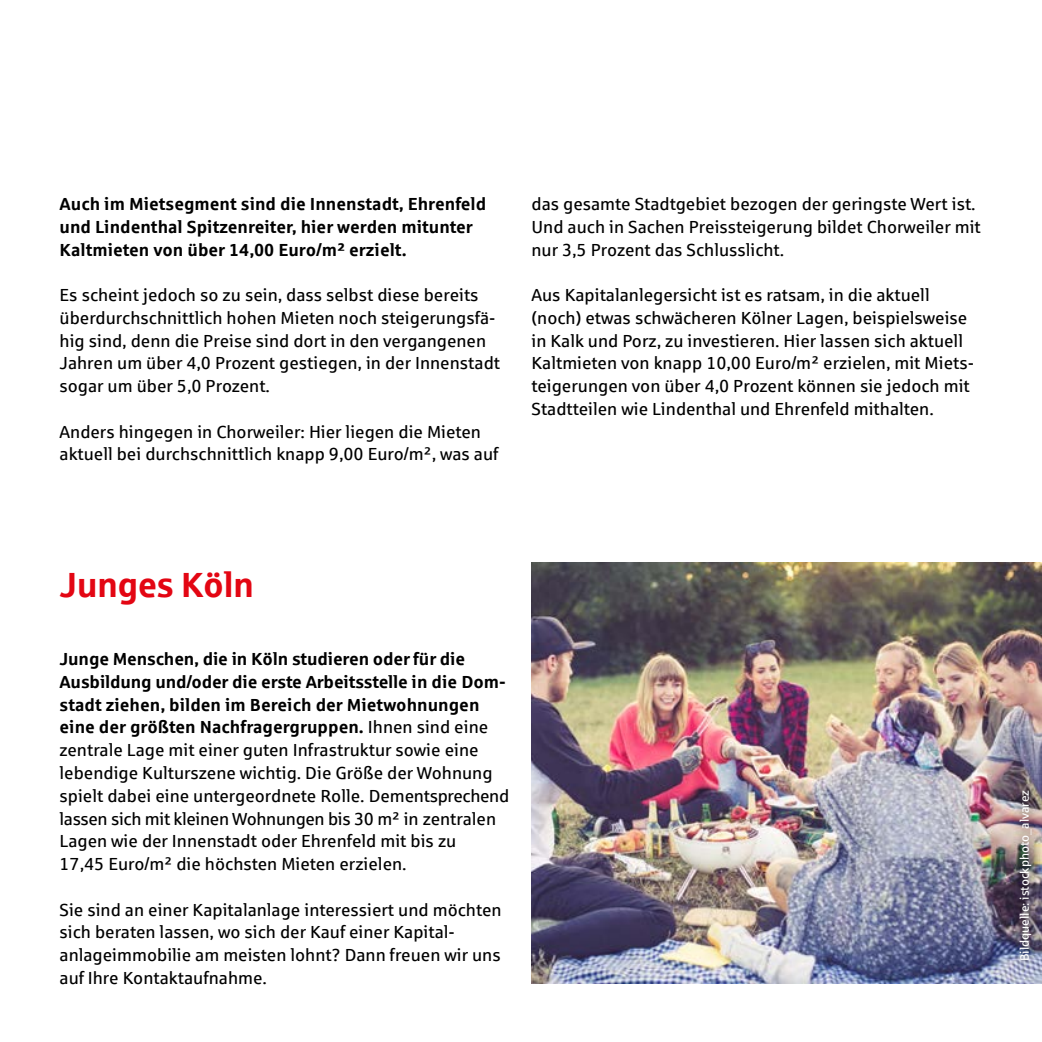
<style>
.page{position:relative;width:1042px;height:1042px;background:#fff}
.page>*{position:absolute;margin:0;border:0;box-sizing:border-box;transform-origin:0 0}
.t1{font:700 35px "Sparkasse Rg";letter-spacing:-.02em;color:#e30613}
.t2{font:17.5px/22.8px "Sparkasse Rg";color:#000}
.t3{font:700 17.5px/22.8px "Sparkasse Rg";color:#000}
.t4{font:12.25px "Sparkasse Rg";color:#fff}
.s1{font-weight:700}
</style>
<div class="page">
<img style="left:531px;top:562px;width:511px;height:421px">
<div style="left:1009px;top:780px;width:33px;height:191px;background:#000;opacity:.75"></div>
<p class="t3" style="left:60px;top:192px;width:428px">Auch im Mietsegment sind die Innenstadt, Ehrenfeld und Lindenthal Spitzenreiter, hier werden mitunter<br>Kaltmieten von über 14,00 Euro/m² erzielt.</p>
<p class="t2" style="left:60px;top:283px;width:442px">Es scheint jedoch so zu sein, dass selbst diese bereits überdurchschnittlich hohen Mieten noch steigerungsfä&shy;hig sind, denn die Preise sind dort in den vergangenen Jahren um über 4,0 Prozent gestiegen, in der Innenstadt sogar um über 5,0 Prozent.</p>
<p class="t2" style="left:60px;top:420px;width:441px">Anders hingegen in Chorweiler: Hier liegen die Mieten aktuell bei durchschnittlich knapp 9,00 Euro/m², was auf</p>
<p class="t2" style="left:531px;top:192px;width:451px">das gesamte Stadtgebiet bezogen der geringste Wert ist.<br>Und auch in Sachen Preissteigerung bildet Chorweiler mit nur 3,5 Prozent das Schlusslicht.</p>
<p class="t2" style="left:531px;top:283px;width:444px">Aus Kapitalanlegersicht ist es ratsam, in die aktuell (noch) etwas schwächeren Kölner Lagen, beispielsweise in Kalk und Porz, zu investieren. Hier lassen sich aktuell Kaltmieten von knapp 10,00 Euro/m² erzielen, mit Miets&shy;teigerungen von über 4,0 Prozent können sie jedoch mit Stadtteilen wie Lindenthal und Ehrenfeld mithalten.</p>
<h1 class="t1" style="left:60px;top:562px;width:196px">Junges Köln</h1>
<p class="t2" style="left:60px;top:647px;width:451px"><span class="s1">Junge Menschen, die in Köln studieren oder für die Ausbildung und/oder die erste Arbeitsstelle in die Dom&shy;stadt ziehen, bilden im Bereich der Mietwohnungen eine der größten Nachfragergruppen.</span> Ihnen sind eine zentrale Lage mit einer guten Infrastruktur sowie eine lebendige Kulturszene wichtig. Die Größe der Wohnung spielt dabei eine untergeordnete Rolle. Dementsprechend lassen sich mit kleinen Wohnungen bis 30 m² in zentralen Lagen wie der Innenstadt oder Ehrenfeld mit bis zu<br>17,45 Euro/m² die höchsten Mieten erzielen.</p>
<p class="t2" style="left:60px;top:897px;width:443px">Sie sind an einer Kapitalanlage interessiert und möchten sich beraten lassen, wo sich der Kauf einer Kapital&shy;anlageimmobilie am meisten lohnt? Dann freuen wir uns auf Ihre Kontaktaufnahme.</p>
<p class="t4" style="left:1017px;top:961px;width:173px;rotate:-90deg">Bildquelle: istockphoto_alvarez</p>
</div>
